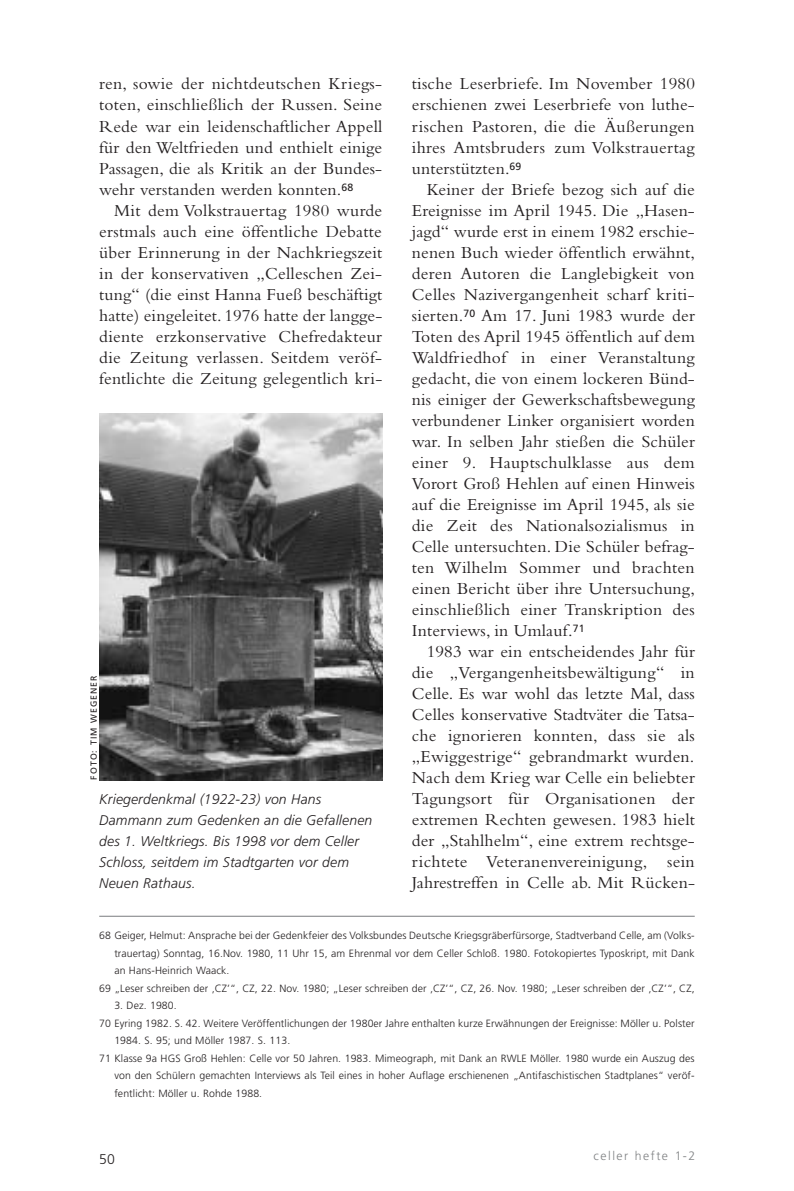
<style>
.page{position:relative;width:794px;height:1191px;background:#fff}
.page>*{position:absolute;margin:0;border:0;box-sizing:border-box;transform-origin:0 0}
.t1{font:17.5px/21px "Bembo";letter-spacing:.01em;color:#231f20;text-align:justify}
.t2{font:italic 300 14px/21px "Frutiger";letter-spacing:.01em;color:#231f20}
.t3{font:300 14px "Frutiger";color:#231f20}
.t4{font:300 12.25px "Frutiger";letter-spacing:.12em;color:#808284}
.t5{font:300 10.5px "Frutiger";letter-spacing:.01em;color:#231f20}
.t6{font:8.75px "Frutiger";letter-spacing:.12em;color:#231f20}
</style>
<div class="page">
<hr style="left:99px;top:915px;width:595px;height:1px;background:#808284">
<img style="left:99px;top:413px;width:283px;height:367px">
<p class="t1" style="left:99px;top:73px;width:284px">ren, sowie der nichtdeutschen Kriegs&shy;toten, einschließlich der Russen. Seine Rede war ein leidenschaftlicher Appell für den Weltfrieden und enthielt einige Passagen, die als Kritik an der Bundes&shy;wehr verstanden werden konnten.<sup>68</sup></p>
<p class="t1" style="left:99px;top:199px;width:284px;text-indent:15px">Mit dem Volkstrauertag 1980 wurde erstmals auch eine öffentliche Debatte über Erinnerung in der Nachkriegszeit in der konservativen „Celleschen Zei&shy;tung“ (die einst Hanna Fueß beschäftigt hatte) eingeleitet. 1976 hatte der langge&shy;diente erzkonservative Chefredakteur die Zeitung verlassen. Seitdem veröf&shy;fentlichte die Zeitung gelegentlich kri-</p>
<p class="t1" style="left:412px;top:73px;width:284px">tische Leserbriefe. Im November 1980 erschienen zwei Leserbriefe von luthe&shy;rischen Pastoren, die die Äußerungen ihres Amtsbruders zum Volkstrauertag unterstützten.<sup>69</sup></p>
<p class="t1" style="left:412px;top:178px;width:284px;text-indent:15px">Keiner der Briefe bezog sich auf die Ereignisse im April 1945. Die „Hasen&shy;jagd“ wurde erst in einem 1982 erschie&shy;nenen Buch wieder öffentlich erwähnt, deren Autoren die Langlebigkeit von Celles Nazivergangenheit scharf kriti&shy;sierten.<sup>70</sup> Am 17. Juni 1983 wurde der Toten des April 1945 öffentlich auf dem Waldfriedhof in einer Veranstaltung gedacht, die von einem lockeren Bünd&shy;nis einiger der Gewerkschaftsbewegung verbundener Linker organisiert worden war. In selben Jahr stießen die Schüler einer 9. Hauptschulklasse aus dem Vorort Groß Hehlen auf einen Hinweis auf die Ereignisse im April 1945, als sie die Zeit des Nationalsozialismus in Celle untersuchten. Die Schüler befrag&shy;ten Wilhelm Sommer und brachten einen Bericht über ihre Untersuchung, einschließlich einer Transkription des Interviews, in Umlauf.<sup>71</sup></p>
<p class="t1" style="left:412px;top:640px;width:284px;text-indent:15px">1983 war ein entscheidendes Jahr für die „Vergangenheitsbewältigung“ in Celle. Es war wohl das letzte Mal, dass Celles konservative Stadtväter die Tatsa&shy;che ignorieren konnten, dass sie als „Ewiggestrige“ gebrandmarkt wurden.<br>Nach dem Krieg war Celle ein beliebter Tagungsort für Organisationen der extremen Rechten gewesen. 1983 hielt der „Stahlhelm“, eine extrem rechtsge&shy;richtete Veteranenvereinigung, sein Jahrestreffen in Celle ab. Mit Rücken-</p>
<p class="t5" style="left:99px;top:929px;width:597px">68 Geiger, Helmut: Ansprache bei der Gedenkfeier des Volksbundes Deutsche Kriegsgräberfürsorge, Stadtverband Celle, am (Volks-</p>
<p class="t5" style="left:114px;top:947px;width:582px">trauertag) Sonntag, 16.Nov. 1980, 11 Uhr 15, am Ehrenmal vor dem Celler Schloß. 1980. Fotokopiertes Typoskript, mit Dank</p>
<p class="t5" style="left:114px;top:964px;width:117px">an Hans-Heinrich Waack.</p>
<p class="t5" style="left:99px;top:982px;width:597px">69 „Leser schreiben der ‚CZ’“, CZ, 22. Nov. 1980; „Leser schreiben der ‚CZ’“, CZ, 26. Nov. 1980; „Leser schreiben der ‚CZ’“, CZ,</p>
<p class="t5" style="left:114px;top:999px;width:64px">3. Dez. 1980.</p>
<p class="t5" style="left:99px;top:1017px;width:597px">70 Eyring 1982. S. 42. Weitere Veröffentlichungen der 1980er Jahre enthalten kurze Erwähnungen der Ereignisse: Möller u. Polster</p>
<p class="t5" style="left:114px;top:1034px;width:177px">1984. S. 95; und Möller 1987. S. 113.</p>
<p class="t5" style="left:99px;top:1052px;width:597px">71 Klasse 9a HGS Groß Hehlen: Celle vor 50 Jahren. 1983. Mimeograph, mit Dank an RWLE Möller. 1980 wurde ein Auszug des</p>
<p class="t5" style="left:114px;top:1069px;width:582px">von den Schülern gemachten Interviews als Teil eines in hoher Auflage erschienenen „Antifaschistischen Stadtplanes“ veröf-</p>
<p class="t5" style="left:114px;top:1087px;width:149px">fentlicht: Möller u. Rohde 1988.</p>
<p class="t6" style="left:89px;top:779px;width:106px;rotate:-90deg">FOTO: TIM WEGENER</p>
<p class="t2" style="left:99px;top:788px;width:274px">Kriegerdenkmal (1922-23) von Hans Dammann zum Gedenken an die Gefallenen des 1. Weltkriegs. Bis 1998 vor dem Celler Schloss, seitdem im Stadtgarten vor dem Neuen Rathaus.</p>
<p class="t3" style="left:99px;top:1151px;width:17px">50</p>
<p class="t4" style="left:593px;top:1149px;width:103px">celler hefte 1-2</p>
</div>
